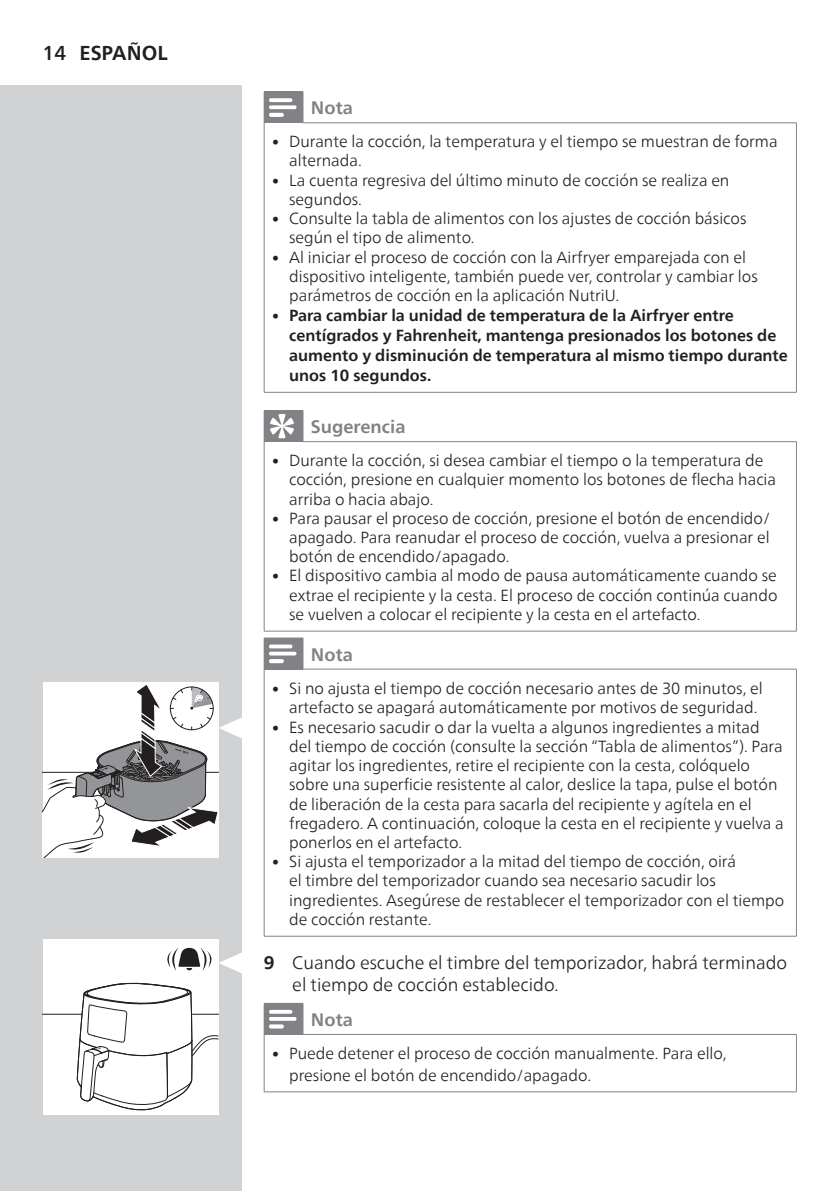
<style>
.page{position:relative;width:840px;height:1191px;background:#fff}
.page>*{position:absolute;margin:0;border:0;box-sizing:border-box;transform-origin:0 0}
.t1{font:700 20px "Neue Frutiger World";color:#231f20}
.t2{font:300 18px/21.6px "Neue Frutiger World";color:#231f20}
.t3{font:700 18px "Neue Frutiger World";color:#808285}
.t4{font:300 16px/19.2px "Neue Frutiger World";color:#231f20}
.t5{font:700 16px/20px "Neue Frutiger World";color:#231f20}
.s1{font-weight:500}
.s2{font-size:14.2px}
.s3{font-weight:300;font-size:14.2px}
.s4{font-weight:700}
</style>
<div class="page">
<div style="left:0;top:85px;width:241px;height:1106px;background:#d1d2d4"></div>
<div style="left:264px;top:92px;width:39px;height:31px;background:#808285"></div>
<hr style="left:795px;top:123px;width:1px;height:269px;background:#808285">
<hr style="left:264px;top:123px;width:1px;height:269px;background:#808285">
<hr style="left:264px;top:392px;width:39px;height:1px;background:#808285">
<hr style="left:303px;top:392px;width:493px;height:1px;background:#808285">
<hr style="left:264px;top:91px;width:39px;height:1px;background:#808285">
<hr style="left:302px;top:122px;width:494px;height:1px;background:#808285">
<svg style="left:269px;top:98px;width:27px;height:19px"></svg>
<div style="left:264px;top:410px;width:39px;height:31px;background:#808285"></div>
<hr style="left:795px;top:442px;width:1px;height:189px;background:#808285">
<hr style="left:264px;top:441px;width:1px;height:190px;background:#808285">
<hr style="left:264px;top:631px;width:39px;height:1px;background:#808285">
<hr style="left:303px;top:631px;width:493px;height:1px;background:#808285">
<hr style="left:302px;top:441px;width:494px;height:1px;background:#808285">
<svg style="left:270px;top:414px;width:24px;height:24px"></svg>
<div style="left:264px;top:638px;width:39px;height:31px;background:#808285"></div>
<hr style="left:795px;top:669px;width:1px;height:267px;background:#808285">
<hr style="left:264px;top:669px;width:1px;height:267px;background:#808285">
<hr style="left:264px;top:936px;width:39px;height:1px;background:#808285">
<hr style="left:303px;top:936px;width:493px;height:1px;background:#808285">
<hr style="left:264px;top:637px;width:39px;height:1px;background:#808285">
<hr style="left:302px;top:669px;width:494px;height:1px;background:#808285">
<svg style="left:269px;top:644px;width:27px;height:19px"></svg>
<div style="left:264px;top:1003px;width:39px;height:31px;background:#808285"></div>
<hr style="left:795px;top:1034px;width:1px;height:57px;background:#808285">
<hr style="left:264px;top:1034px;width:1px;height:57px;background:#808285">
<hr style="left:264px;top:1091px;width:39px;height:1px;background:#808285">
<hr style="left:303px;top:1091px;width:493px;height:1px;background:#808285">
<hr style="left:302px;top:1034px;width:494px;height:1px;background:#808285">
<svg style="left:269px;top:1010px;width:27px;height:18px"></svg>
<svg style="left:43px;top:683px;width:199px;height:175px;background:#cdcdce"></svg>
<div style="left:43px;top:939px;width:175px;height:175px;background:#fff"></div>
<hr style="left:43px;top:1013px;width:175px;height:1px;background:#231f20">
<svg style="left:76px;top:940px;width:166px;height:174px"></svg>
<p class="t1" style="left:43px;top:35px;width:127px"><span class="s1">14</span> ESPAÑOL</p>
<p class="t3" style="left:311px;top:92px;width:43px">Nota</p>
<p class="t4" style="left:289px;top:132px;width:489px;text-indent:-17px"><span class="s2">•</span> Durante la cocción, la temperatura y el tiempo se muestran de forma alternada.</p>
<p class="t4" style="left:289px;top:171px;width:441px;text-indent:-17px"><span class="s2">•</span> La cuenta regresiva del último minuto de cocción se realiza en segundos.</p>
<p class="t4" style="left:289px;top:209px;width:458px;text-indent:-17px"><span class="s2">•</span> Consulte la tabla de alimentos con los ajustes de cocción básicos según el tipo de alimento.</p>
<p class="t4" style="left:289px;top:247px;width:470px;text-indent:-17px"><span class="s2">•</span> Al iniciar el proceso de cocción con la Airfryer emparejada con el dispositivo inteligente, también puede ver, controlar y cambiar los parámetros de cocción en la aplicación NutriU.</p>
<p class="t5" style="left:289px;top:305px;width:500px;text-indent:-17px"><span class="s3">•</span> Para cambiar la unidad de temperatura de la Airfryer entre centígrados y Fahrenheit, mantenga presionados los botones de aumento y disminución de temperatura al mismo tiempo durante unos 10 segundos.</p>
<p class="t3" style="left:311px;top:411px;width:96px">Sugerencia</p>
<p class="t4" style="left:289px;top:451px;width:488px;text-indent:-17px"><span class="s2">•</span> Durante la cocción, si desea cambiar el tiempo o la temperatura de cocción, presione en cualquier momento los botones de flecha hacia arriba o hacia abajo.</p>
<p class="t4" style="left:289px;top:508px;width:482px;text-align:justify;text-indent:-17px"><span class="s2">•</span> Para pausar el proceso de cocción, presione el botón de encendido/ apagado. Para reanudar el proceso de cocción, vuelva a presionar el botón de encendido/apagado.</p>
<p class="t4" style="left:289px;top:566px;width:489px;text-align:justify;text-indent:-17px"><span class="s2">•</span> El dispositivo cambia al modo de pausa automáticamente cuando se extrae el recipiente y la cesta. El proceso de cocción continúa cuando se vuelven a colocar el recipiente y la cesta en el artefacto.</p>
<p class="t3" style="left:311px;top:638px;width:43px">Nota</p>
<p class="t4" style="left:289px;top:678px;width:475px;text-indent:-17px"><span class="s2">•</span> Si no ajusta el tiempo de cocción necesario antes de 30 minutos, el artefacto se apagará automáticamente por motivos de seguridad.</p>
<p class="t4" style="left:289px;top:717px;width:496px;text-indent:-17px"><span class="s2">•</span> Es necesario sacudir o dar la vuelta a algunos ingredientes a mitad del tiempo de cocción (consulte la sección “Tabla de alimentos”). Para agitar los ingredientes, retire el recipiente con la cesta, colóquelo sobre una superficie resistente al calor, deslice la tapa, pulse el botón de liberación de la cesta para sacarla del recipiente y agítela en el fregadero. A continuación, coloque la cesta en el recipiente y vuelva a ponerlos en el artefacto.</p>
<p class="t4" style="left:289px;top:852px;width:496px;text-indent:-17px"><span class="s2">•</span> Si ajusta el temporizador a la mitad del tiempo de cocción, oirá<br>el timbre del temporizador cuando sea necesario sacudir los ingredientes. Asegúrese de restablecer el temporizador con el tiempo de cocción restante.</p>
<p class="t2" style="left:292px;top:952px;width:496px;text-indent:-28px"><span class="s4">9</span> Cuando escuche el timbre del temporizador, habrá terminado el tiempo de cocción establecido.</p>
<p class="t3" style="left:311px;top:1003px;width:43px">Nota</p>
<p class="t4" style="left:289px;top:1042px;width:438px;line-height:21.6px;text-indent:-17px"><span class="s2">•</span> Puede detener el proceso de cocción manualmente. Para ello, presione el botón de encendido/apagado.</p>
</div>
